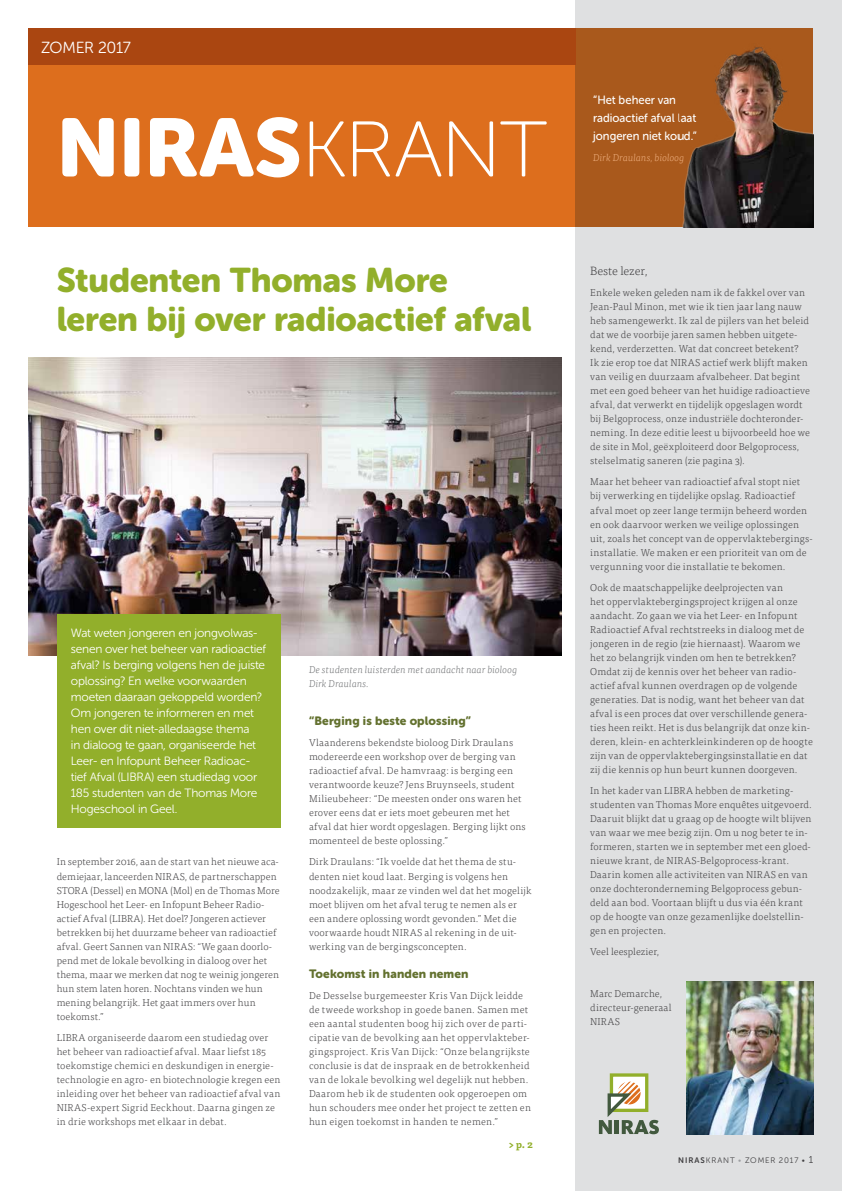
<style>
.page{position:relative;width:842px;height:1191px;background:#fff}
.page>*{position:absolute;margin:0;border:0;box-sizing:border-box;transform-origin:0 0}
.t1{font:81.7px "Museo Sans Rounded 900";letter-spacing:-.01em;color:#fff;scale:1.04 1}
.t2{font:34px/39px "Museo Sans Rounded 900";letter-spacing:-.005em;color:#92af2b}
.t3{font:16px "Museo Sans Rounded 300";letter-spacing:-.02em;color:#fff}
.t4{font:12px/16px "Museo Sans Rounded 300";letter-spacing:-.015em;color:#fff}
.t5{font:12px/18px "Museo Sans Rounded 500";color:#fff;scale:.95 1}
.t6{font:12px "Museo Sans Rounded 900";letter-spacing:.01em;color:#63712f}
.t7{font:300 12px "Tisa OT";color:#414042}
.t8{font:300 10px/14px "Tisa OT";letter-spacing:.02em;color:#414042}
.t9{font:italic 300 10px/14px "Tisa OT";color:#727476}
.t10{font:italic 300 10px "Tisa OT";letter-spacing:-.005em;color:#eeae7e}
.t11{font:700 10px "Tisa Pro";color:#92af2b}
.t12{font:8px "Museo Sans Rounded 300";letter-spacing:.11em;color:#414042}
.s1{font-family:"Museo Sans Rounded 100";font-size:78.7px}
.s2{font-family:"Museo Sans Rounded 700"}
.s3{color:#9d9fa2}
.s4{font-size:10px}
</style>
<div class="page">
<div style="left:28px;top:28px;width:785px;height:199px;background:#dd6e1d"></div>
<div style="left:575px;top:0;width:267px;height:1191px;background:#dfe0e1"></div>
<img style="left:28px;top:357px;width:533px;height:298px">
<div style="left:611px;top:1075px;width:36px;height:35px;background:#fff"></div>
<div style="left:610px;top:1073px;width:38px;height:39px;border:3px solid #92af2b"></div>
<svg style="left:599px;top:1081px;width:60px;height:53px"></svg>
<div style="left:57px;top:614px;width:224px;height:213px;background:#92af2b"></div>
<div style="left:575px;top:28px;width:238px;height:199px;background:#a9591c"></div>
<div style="left:28px;top:28px;width:547px;height:37px;background:#aa4611"></div>
<img style="left:682px;top:47px;width:131px;height:180px">
<img style="left:686px;top:981px;width:127px;height:153px">
<h3 class="t3" style="left:41px;top:38px;width:91px">ZOMER 2017</h3>
<h1 class="t1" style="left:56px;top:101px;width:473px">NIRAS<span class="s1">KRANT</span></h1>
<h2 class="t2" style="left:57px;top:261px;width:476px">Studenten Thomas More leren bij over radioactief afval</h2>
<p class="t4" style="left:71px;top:625px;width:197px">Wat weten jongeren en jongvolwas&shy;senen over het beheer van radioactief afval? Is berging volgens hen de juiste oplossing? En welke voorwaarden moeten daaraan gekoppeld worden?<br>Om jongeren te informeren en met hen over dit niet-alledaagse thema<br>in dialoog te gaan, organiseerde het Leer- en Infopunt Beheer Radioac&shy;tief Afval (LIBRA) een studiedag voor 185 studenten van de Thomas More Hogeschool in Geel.</p>
<p class="t8" style="left:57px;top:855px;width:224px">In september 2016, aan de start van het nieuwe aca&shy;demiejaar, lanceerden NIRAS, de partnerschappen STORA (Dessel) en MONA (Mol) en de Thomas More Hogeschool het Leer- en Infopunt Beheer Radio&shy;actief Afval (LIBRA). Het doel? Jongeren actiever betrekken bij het duurzame beheer van radioactief afval. Geert Sannen van NIRAS: “We gaan doorlo&shy;pend met de lokale bevolking in dialoog over het thema, maar we merken dat nog te weinig jongeren hun stem laten horen. Nochtans vinden we hun mening belangrijk. Het gaat immers over hun toekomst.”</p>
<p class="t8" style="left:57px;top:1030px;width:225px">LIBRA organiseerde daarom een studiedag over het beheer van radioactief afval. Maar liefst 185 toekomstige chemici en deskundigen in energie&shy;technologie en agro- en biotechnologie kregen een inleiding over het beheer van radioactief afval van NIRAS-expert Sigrid Eeckhout. Daarna gingen ze in drie workshops met elkaar in debat.</p>
<p class="t9" style="left:309px;top:662px;width:210px">De studenten luisterden met aandacht naar bioloog<br>Dirk Draulans.</p>
<p class="t6" style="left:309px;top:714px;width:163px">“Berging is beste oplossing”</p>
<p class="t8" style="left:309px;top:736px;width:218px">Vlaanderens bekendste bioloog Dirk Draulans modereerde een workshop over de berging van radioactief afval. De hamvraag: is berging een verantwoorde keuze? Jens Bruynseels, student Milieubeheer: “De meesten onder ons waren het erover eens dat er iets moet gebeuren met het afval dat hier wordt opgeslagen. Berging lijkt ons momenteel de beste oplossing.”</p>
<p class="t8" style="left:309px;top:855px;width:224px">Dirk Draulans: “Ik voelde dat het thema de stu&shy;denten niet koud laat. Berging is volgens hen noodzakelijk, maar ze vinden wel dat het mogelijk moet blijven om het afval terug te nemen als er een andere oplossing wordt gevonden.” Met die voorwaarde houdt NIRAS al rekening in de uit&shy;werking van de bergingsconcepten.</p>
<p class="t6" style="left:309px;top:966px;width:161px">Toekomst in handen nemen</p>
<p class="t8" style="left:309px;top:988px;width:223px">De Desselse burgemeester Kris Van Dijck leidde de tweede workshop in goede banen. Samen met een aantal studenten boog hij zich over de parti&shy;cipatie van de bevolking aan het oppervlakteber&shy;gingsproject. Kris Van Dijck: “Onze belangrijkste conclusie is dat de inspraak en de betrokkenheid van de lokale bevolking wel degelijk nut hebben.<br>Daarom heb ik de studenten ook opgeroepen om hun schouders mee onder het project te zetten en hun eigen toekomst in handen te nemen.”</p>
<p class="t11" style="left:508px;top:1136px;width:26px">&gt; p. 2</p>
<p class="t5" style="left:593px;top:91px;width:111px">“Het beheer van radioactief afval laat jongeren niet koud.”</p>
<p class="t10" style="left:593px;top:152px;width:93px">Dirk Draulans, bioloog</p>
<p class="t7" style="left:590px;top:264px;width:59px">Beste lezer,</p>
<p class="t8" style="left:590px;top:286px;width:221px">Enkele weken geleden nam ik de fakkel over van Jean-Paul Minon, met wie ik tien jaar lang nauw heb samengewerkt. Ik zal de pijlers van het beleid dat we de voorbije jaren samen hebben uitgete&shy;kend, verderzetten. Wat dat concreet betekent?<br>Ik zie erop toe dat NIRAS actief werk blijft maken van veilig en duurzaam afvalbeheer. Dat begint met een goed beheer van het huidige radioactieve afval, dat verwerkt en tijdelijk opgeslagen wordt bij Belgoprocess, onze industriële dochteronder&shy;neming. In deze editie leest u bijvoorbeeld hoe we de site in Mol, geëxploiteerd door Belgoprocess, stelselmatig saneren (zie pagina 3).</p>
<p class="t8" style="left:590px;top:475px;width:223px">Maar het beheer van radioactief afval stopt niet bij verwerking en tijdelijke opslag. Radioactief afval moet op zeer lange termijn beheerd worden en ook daarvoor werken we veilige oplossingen uit, zoals het concept van de oppervlaktebergings&shy;installatie. We maken er een prioriteit van om de vergunning voor die installatie te bekomen.</p>
<p class="t8" style="left:590px;top:580px;width:224px">Ook de maatschappelijke deelprojecten van<br>het oppervlaktebergingsproject krijgen al onze aandacht. Zo gaan we via het Leer- en Infopunt Radioactief Afval rechtstreeks in dialoog met de jongeren in de regio (zie hiernaast). Waarom we het zo belangrijk vinden om hen te betrekken?<br>Omdat zij de kennis over het beheer van radio&shy;actief afval kunnen overdragen op de volgende generaties. Dat is nodig, want het beheer van dat afval is een proces dat over verschillende genera&shy;ties heen reikt. Het is dus belangrijk dat onze kin&shy;deren, klein- en achterkleinkinderen op de hoogte zijn van de oppervlaktebergingsinstallatie en dat zij die kennis op hun beurt kunnen doorgeven.</p>
<p class="t8" style="left:590px;top:783px;width:223px">In het kader van LIBRA hebben de marketing&shy;studenten van Thomas More enquêtes uitgevoerd.<br>Daaruit blijkt dat u graag op de hoogte wilt blijven van waar we mee bezig zijn. Om u nog beter te in&shy;formeren, starten we in september met een gloed&shy;nieuwe krant, de NIRAS-Belgoprocess-krant.<br>Daarin komen alle activiteiten van NIRAS en van onze dochteronderneming Belgoprocess gebun&shy;deld aan bod. Voortaan blijft u dus via één krant op de hoogte van onze gezamenlijke doelstellin&shy;gen en projecten.</p>
<p class="t8" style="left:590px;top:944px;width:71px">Veel leesplezier,</p>
<p class="t8" style="left:590px;top:986px;width:83px">Marc Demarche, directeur-generaal<br>NIRAS</p>
<p class="t12" style="left:678px;top:1156px;width:136px"><span class="s2">NIRAS</span>KRANT <span class="s3">•</span> ZOMER 2017 • <span class="s4">1</span></p>
</div>
